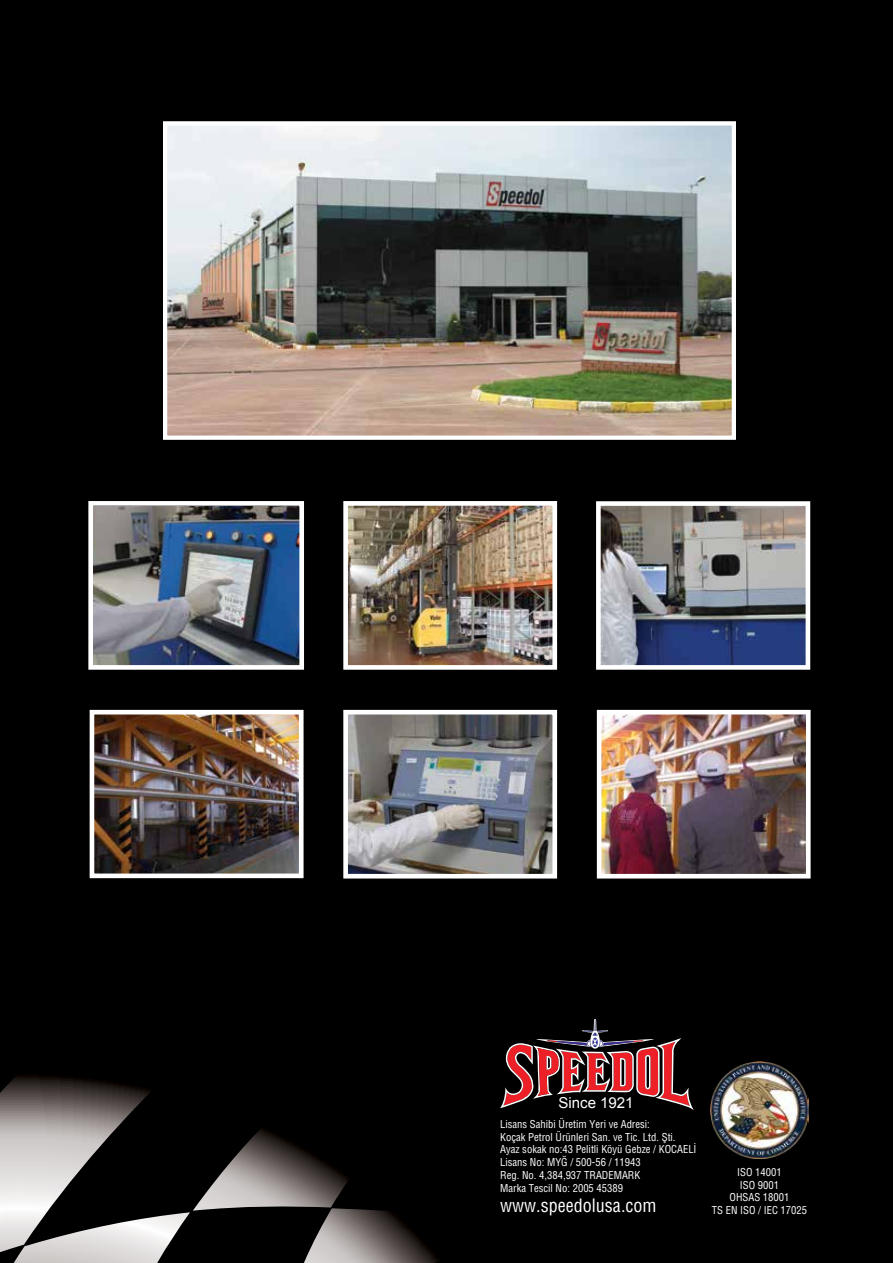
<style>
.page{position:relative;width:893px;height:1263px;background:#000}
.page>*{position:absolute;margin:0;border:0;box-sizing:border-box;transform-origin:0 0}
.t1{font:18px "Helvetica Condensed";color:#fff}
.t2{font:15px "Arial";color:#fff}
.t3{font:10.65px/12.8px "Helvetica Condensed";color:#fff}
</style>
<div class="page">
<svg style="left:0;top:1075px;width:440px;height:188px"></svg>
<svg style="left:500px;top:1019px;width:194px;height:91px"></svg>
<img style="left:711px;top:1061px;width:97px;height:98px">
<img style="left:94px;top:507px;width:204px;height:157px">
<div style="left:88px;top:501px;width:216px;height:169px;border:5px solid #fff"></div>
<img style="left:349px;top:507px;width:202px;height:157px">
<div style="left:343px;top:501px;width:214px;height:169px;border:5px solid #fff"></div>
<img style="left:602px;top:507px;width:202px;height:157px">
<div style="left:596px;top:501px;width:214px;height:169px;border:5px solid #fff"></div>
<img style="left:349px;top:716px;width:202px;height:156px">
<div style="left:343px;top:710px;width:214px;height:168px;border:5px solid #fff"></div>
<img style="left:96px;top:716px;width:202px;height:156px">
<div style="left:90px;top:710px;width:214px;height:168px;border:5px solid #fff"></div>
<img style="left:603px;top:716px;width:202px;height:156px">
<div style="left:597px;top:710px;width:214px;height:168px;border:5px solid #fff"></div>
<img style="left:168px;top:126px;width:563px;height:309px">
<div style="left:163px;top:121px;width:573px;height:319px;border:4px solid #fff"></div>
<h2 class="t2" style="left:558px;top:1093px;width:77px">Since 1921</h2>
<p class="t3" style="left:500px;top:1117px;width:198px">Lisans Sahibi Üretim Yeri ve Adresi:<br>Koçak Petrol Ürünleri San. ve Tic. Ltd. Şti.<br>Ayaz sokak no:43 Pelitli Köyü Gebze / KOCAELİ Lisans No: MYĞ / 500-56 / 11943<br>Reg. No. 4,384,937 TRADEMARK<br>Marka Tescil No: 2005 45389</p>
<h1 class="t1" style="left:500px;top:1194px;width:158px">www.speedolusa.com</h1>
<p class="t3" style="left:712px;top:1165px;width:97px;text-align:center">ISO 14001<br>ISO 9001<br>OHSAS 18001<br>TS EN ISO / IEC 17025</p>
</div>
